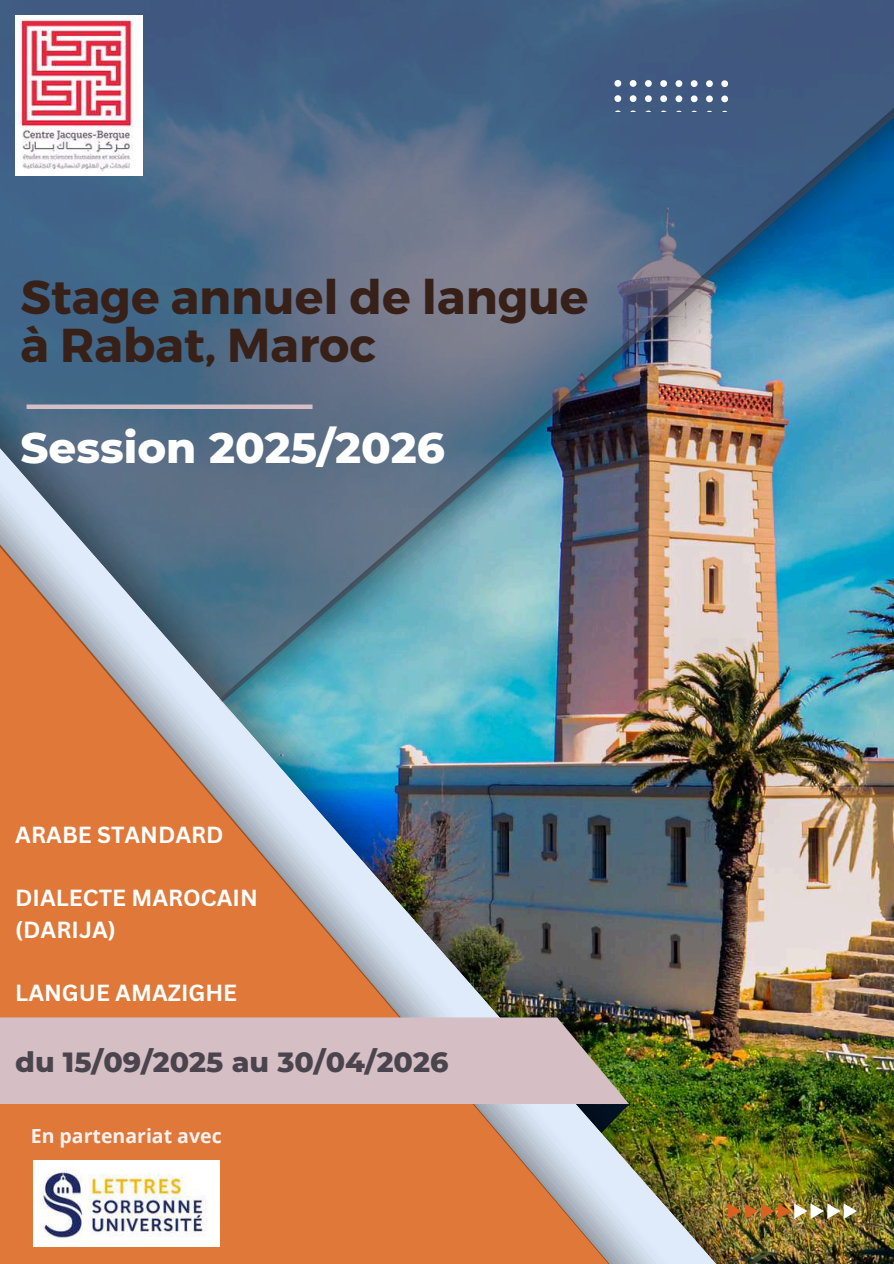
<style>
.page{position:relative;width:894px;height:1264px;background:#fff}
.page>*{position:absolute;margin:0;border:0;box-sizing:border-box;transform-origin:0 0}
.t1{font:700 47.55px/48.3px "Montserrat";color:#372018}
.t2{font:800 43.35px "Montserrat";color:#fff}
.t3{font:800 28.35px "Montserrat";color:#4a454d}
.t4{font:700 22.65px/31.5px "Canva Sans";color:#fff}
.t5{font:700 19.5px "Open Sans";color:#faf2f2}
</style>
<div class="page">
<svg style="left:0;top:0;width:219px;height:278px;background:#446588"></svg>
<div style="left:0;top:278px;width:219px;height:131px;background:#406787"></div>
<img style="left:219px;top:0;width:674px;height:409px">
<img style="left:0;top:409px;width:893px;height:854px">
<div style="left:0;top:1017px;width:629px;height:87px;background:#d6bec5"></div>
<img style="left:728px;top:1203px;width:128px;height:15px">
<svg style="left:614px;top:80px;width:7px;height:7px"></svg>
<svg style="left:614px;top:95px;width:7px;height:7px"></svg>
<svg style="left:629px;top:80px;width:7px;height:7px"></svg>
<svg style="left:629px;top:95px;width:7px;height:7px"></svg>
<svg style="left:644px;top:80px;width:7px;height:7px"></svg>
<svg style="left:644px;top:95px;width:7px;height:7px"></svg>
<svg style="left:660px;top:80px;width:6px;height:7px"></svg>
<svg style="left:660px;top:95px;width:6px;height:7px"></svg>
<svg style="left:675px;top:80px;width:7px;height:7px"></svg>
<svg style="left:675px;top:95px;width:7px;height:7px"></svg>
<svg style="left:690px;top:80px;width:7px;height:7px"></svg>
<svg style="left:690px;top:95px;width:7px;height:7px"></svg>
<svg style="left:705px;top:80px;width:7px;height:7px"></svg>
<svg style="left:705px;top:95px;width:7px;height:7px"></svg>
<svg style="left:721px;top:80px;width:6px;height:7px"></svg>
<svg style="left:721px;top:96px;width:6px;height:6px"></svg>
<img style="left:15px;top:16px;width:127px;height:159px">
<div style="left:27px;top:404px;width:285px;height:5px;background:#d6bec5"></div>
<img style="left:34px;top:1160px;width:185px;height:86px">
<h1 class="t1" style="left:20px;top:270px;width:569px">Stage annuel de langue à Rabat, Maroc</h1>
<h2 class="t2" style="left:20px;top:421px;width:426px">Session 2025/2026</h2>
<p class="t4" style="left:15px;top:818px;width:210px">ARABE STANDARD</p>
<p class="t4" style="left:15px;top:881px;width:244px">DIALECTE MAROCAIN (DARIJA)</p>
<p class="t4" style="left:15px;top:976px;width:223px">LANGUE AMAZIGHE</p>
<p class="t3" style="left:15px;top:1044px;width:434px">du 15/09/2025 au 30/04/2026</p>
<p class="t5" style="left:31px;top:1122px;width:192px">En partenariat avec</p>
</div>
